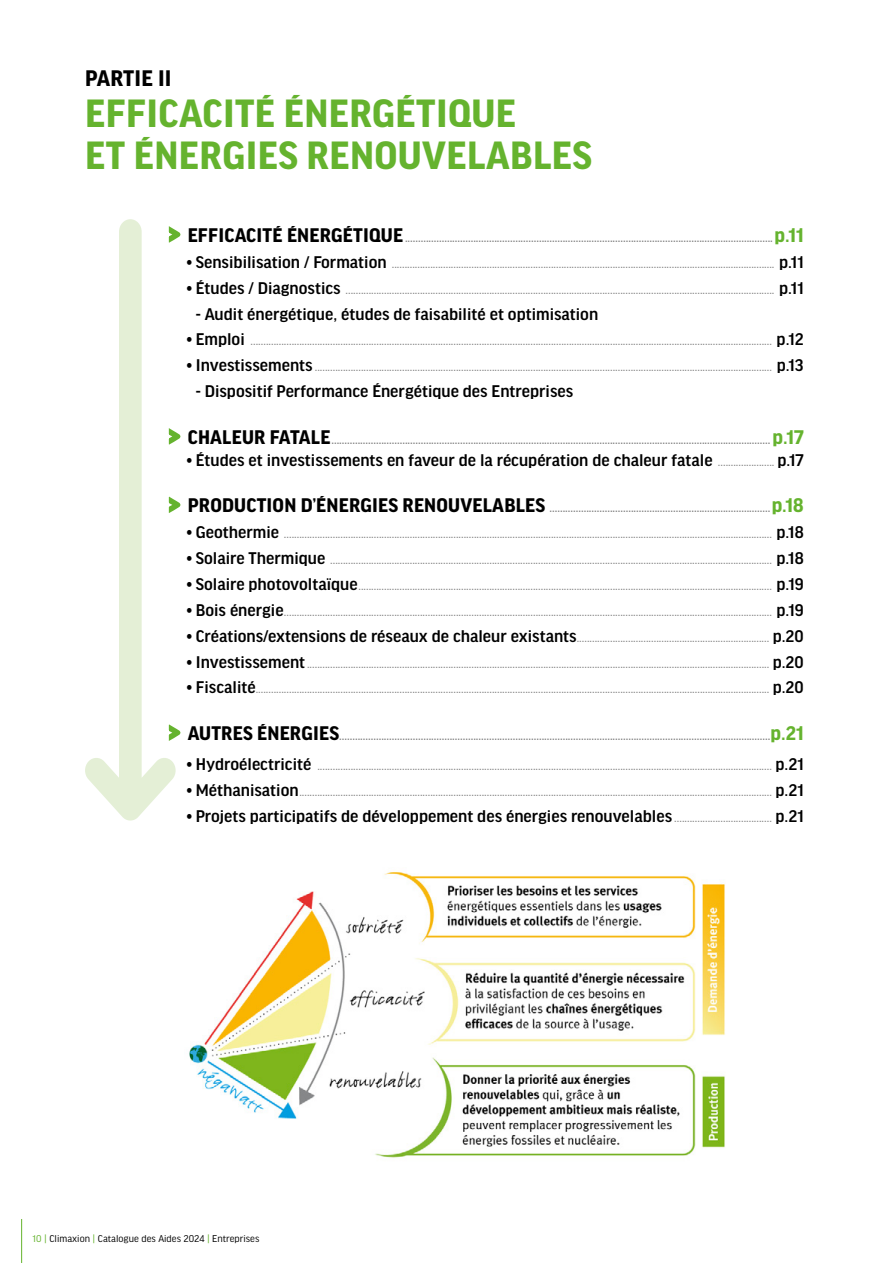
<style>
.page{position:relative;width:893px;height:1263px;background:#fff}
.page>*{position:absolute;margin:0;border:0;box-sizing:border-box;transform-origin:0 0}
.t1{font:700 42px/42px "Good Headline Pro";letter-spacing:.01em;color:#65b32e}
.t2{font:700 24px "Good Headline Pro";letter-spacing:.01em;color:#000}
.t3{font:500 18px "Good Headline Pro";color:#000}
.t4{font:500 12px "Good Headline Pro";color:#878787}
.t5{font:700 12px "Good Headline Pro";color:#878787}
.t6{font:10.5px "Good Headline Pro";color:#000}
.s1{font-size:21px;color:#000}
.s2{font-size:21px;color:#65b32e}
.s3{font-size:18px;color:#000}
.s4{font-size:12px;color:#878787}
.s5{color:#65b32e}
</style>
<div class="page">
<svg style="left:85px;top:219px;width:91px;height:601px"></svg>
<svg style="left:164px;top:219px;width:17px;height:31px"></svg>
<svg style="left:164px;top:420px;width:17px;height:32px"></svg>
<svg style="left:164px;top:488px;width:17px;height:32px"></svg>
<svg style="left:164px;top:716px;width:17px;height:32px"></svg>
<img style="left:189px;top:872px;width:536px;height:286px">
<hr style="left:21px;top:1219px;width:1px;height:44px;background:#65b32e">
<h2 class="t2" style="left:85px;top:67px;width:88px">PARTIE II</h2>
<h1 class="t1" style="left:85px;top:93px;width:508px">EFFICACITÉ ÉNERGÉTIQUE<br>ET ÉNERGIES RENOUVELABLES</h1>
<p class="t5" style="left:188px;top:233px;width:617px"><span class="s1">EFFICACITÉ ÉNERGÉTIQUE</span> ............................................................................................................................................<span class="s2">p.11</span></p>
<p class="t4" style="left:187px;top:258px;width:618px"><span class="s3">• Sensibilisation / Formation</span> ..................................................................................................................................................... <span class="s3">p.11</span></p>
<p class="t4" style="left:187px;top:284px;width:618px"><span class="s3">• Études / Diagnostics</span> ....................................................................................................................................................................... <span class="s3">p.11</span></p>
<h3 class="t3" style="left:196px;top:305px;width:404px">- Audit énergétique, études de faisabilité et optimisation</h3>
<p class="t4" style="left:187px;top:336px;width:618px"><span class="s3">• Emploi</span> ........................................................................................................................................................................................................... <span class="s3">p.12</span></p>
<p class="t4" style="left:187px;top:362px;width:618px"><span class="s3">• Investissements</span> .................................................................................................................................................................................. <span class="s3">p.13</span></p>
<h3 class="t3" style="left:196px;top:383px;width:379px">- Dispositif Performance Énergétique des Entreprises</h3>
<p class="t5" style="left:188px;top:434px;width:617px"><span class="s1">CHALEUR FATALE</span>....................................................................................................................................................................... <span class="s2">p.17</span></p>
<h3 class="t3" style="left:187px;top:451px;width:618px">• Études et investissements en faveur de la récupération de chaleur fatale <span class="s4">......................</span> p.17</h3>
<p class="t5" style="left:188px;top:503px;width:617px"><span class="s1">PRODUCTION D’ÉNERGIES RENOUVELABLES</span> ....................................................................................<span class="s2">p.18</span></p>
<p class="t4" style="left:187px;top:529px;width:618px"><span class="s3">• Geothermie</span> .............................................................................................................................................................................................. <span class="s3">p.18</span></p>
<p class="t4" style="left:187px;top:554px;width:618px"><span class="s3">• Solaire Thermique</span> ............................................................................................................................................................................ <span class="s3">p.18</span></p>
<p class="t4" style="left:187px;top:580px;width:618px"><span class="s3">• Solaire photovoltaïque</span>................................................................................................................................................................. <span class="s3">p.19</span></p>
<p class="t4" style="left:187px;top:606px;width:618px"><span class="s3">• Bois énergie</span>.............................................................................................................................................................................................. <span class="s3">p.19</span></p>
<p class="t4" style="left:187px;top:632px;width:618px"><span class="s3">• Créations/extensions de réseaux de chaleur existants</span>........................................................................... <span class="s3">p.20</span></p>
<p class="t4" style="left:187px;top:658px;width:618px"><span class="s3">• Investissement</span> .................................................................................................................................................................................... <span class="s3">p.20</span></p>
<p class="t4" style="left:187px;top:684px;width:618px"><span class="s3">• Fiscalité</span>........................................................................................................................................................................................................ <span class="s3">p.20</span></p>
<p class="t5" style="left:188px;top:731px;width:617px"><span class="s1">AUTRES ÉNERGIES</span>....................................................................................................................................................................<span class="s2">p.21</span></p>
<p class="t4" style="left:187px;top:761px;width:618px"><span class="s3">• Hydroélectricité</span> ................................................................................................................................................................................. <span class="s3">p.21</span></p>
<p class="t4" style="left:187px;top:786px;width:618px"><span class="s3">• Méthanisation</span>........................................................................................................................................................................................ <span class="s3">p.21</span></p>
<h3 class="t3" style="left:187px;top:808px;width:618px">• Projets participatifs de développement des énergies renouvelables <span class="s4">......................................</span> p.21</h3>
<p class="t6" style="left:33px;top:1233px;width:228px"><span class="s5">10 |</span> Climaxion <span class="s5">|</span> Catalogue des Aides 2024 <span class="s5">|</span> Entreprises</p>
</div>
